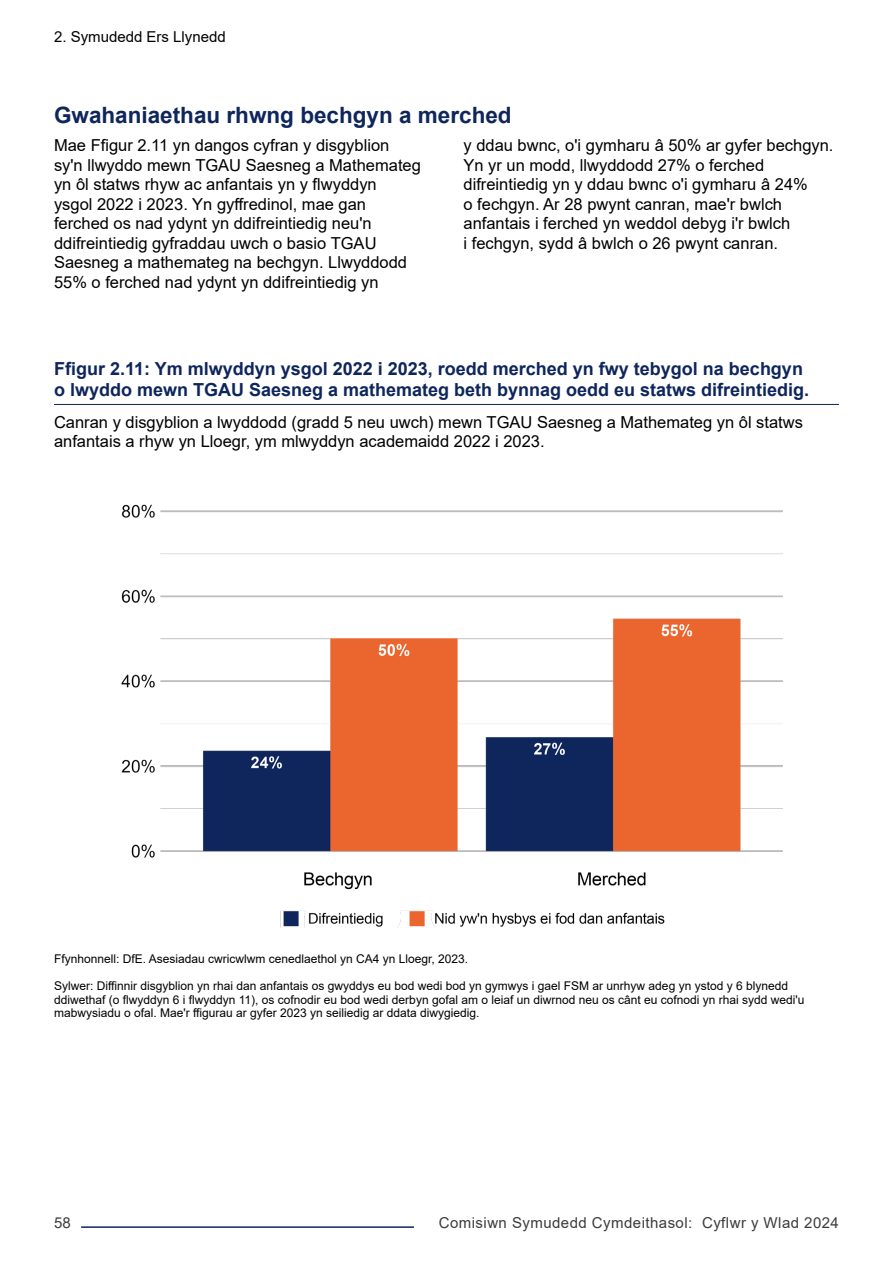
<style>
.page{position:relative;width:893px;height:1263px;background:#fff}
.page>*{position:absolute;margin:0;border:0;box-sizing:border-box;transform-origin:0 0}
.t1{font:700 22.5px "Arial";color:#0f265c}
.t2{font:700 18px/21px "Arial";color:#0f265c}
.t3{font:16.5px/19.5px "Arial";color:#000}
.t4{font:15px "Arial";letter-spacing:.03em;color:#3c3c3b}
.t5{font:15px "Arial";color:#000}
.t6{font:12px/13.5px "Arial";color:#000}
</style>
<div class="page">
<hr style="left:81px;top:1226px;width:333px;height:2px;background:#0f265c">
<hr style="left:54px;top:404px;width:785px;height:1px;background:#0f265c">
<img style="left:121px;top:504px;width:662px;height:424px">
<p class="t5" style="left:54px;top:26px;width:173px">2. Symudedd Ers Llynedd</p>
<h1 class="t1" style="left:54px;top:99px;width:459px">Gwahaniaethau rhwng bechgyn a merched</h1>
<p class="t3" style="left:54px;top:136px;width:368px">Mae Ffigur 2.11 yn dangos cyfran y disgyblion sy'n llwyddo mewn TGAU Saesneg a Mathemateg yn ôl statws rhyw ac anfantais yn y flwyddyn<br>ysgol 2022 i 2023. Yn gyffredinol, mae gan ferched os nad ydynt yn ddifreintiedig neu'n ddifreintiedig gyfraddau uwch o basio TGAU Saesneg a mathemateg na bechgyn. Llwyddodd 55% o ferched nad ydynt yn ddifreintiedig yn</p>
<p class="t3" style="left:463px;top:136px;width:371px">y ddau bwnc, o'i gymharu â 50% ar gyfer bechgyn.<br>Yn yr un modd, llwyddodd 27% o ferched difreintiedig yn y ddau bwnc o'i gymharu â 24%<br>o fechgyn. Ar 28 pwynt canran, mae'r bwlch anfantais i ferched yn weddol debyg i'r bwlch<br>i fechgyn, sydd â bwlch o 26 pwynt canran.</p>
<p class="t2" style="left:54px;top:358px;width:757px">Ffigur 2.11: Ym mlwyddyn ysgol 2022 i 2023, roedd merched yn fwy tebygol na bechgyn o lwyddo mewn TGAU Saesneg a mathemateg beth bynnag oedd eu statws difreintiedig.</p>
<p class="t3" style="left:54px;top:412px;width:750px">Canran y disgyblion a lwyddodd (gradd 5 neu uwch) mewn TGAU Saesneg a Mathemateg yn ôl statws anfantais a rhyw yn Lloegr, ym mlwyddyn academaidd 2022 i 2023.</p>
<p class="t6" style="left:54px;top:952px;width:416px">Ffynhonnell: DfE. Asesiadau cwricwlwm cenedlaethol yn CA4 yn Lloegr, 2023.</p>
<p class="t6" style="left:54px;top:979px;width:752px">Sylwer: Diffinnir disgyblion yn rhai dan anfantais os gwyddys eu bod wedi bod yn gymwys i gael FSM ar unrhyw adeg yn ystod y 6 blynedd ddiwethaf (o flwyddyn 6 i flwyddyn 11), os cofnodir eu bod wedi derbyn gofal am o leiaf un diwrnod neu os cânt eu cofnodi yn rhai sydd wedi'u mabwysiadu o ofal. Mae'r ffigurau ar gyfer 2023 yn seiliedig ar ddata diwygiedig.</p>
<p class="t4" style="left:54px;top:1212px;width:18px">58</p>
<p class="t4" style="left:439px;top:1212px;width:402px">Comisiwn Symudedd Cymdeithasol: Cyflwr y Wlad 2024</p>
</div>
